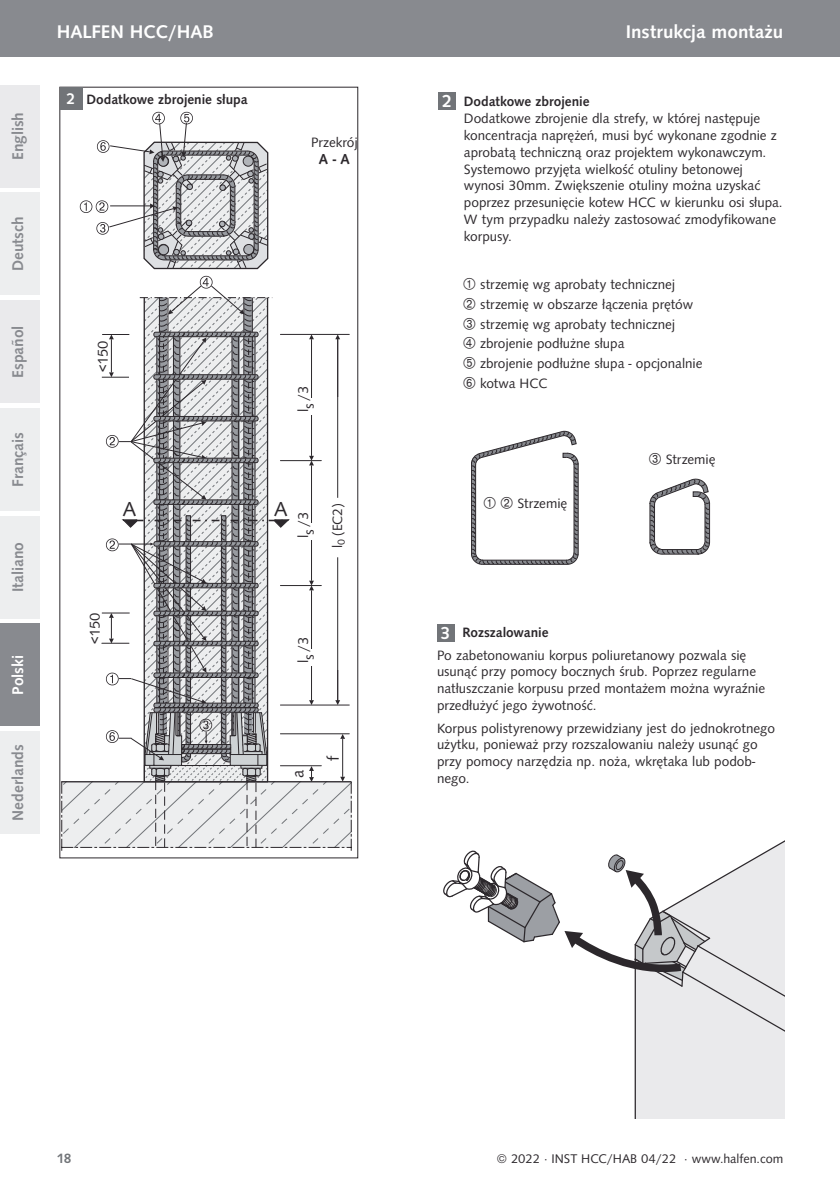
<style>
.page{position:relative;width:840px;height:1191px;background:#fff}
.page>*{position:absolute;margin:0;border:0;box-sizing:border-box;transform-origin:0 0}
.t1{font:21px "Syntax TOT";color:#2c282c}
.t2{font:500 19px "Syntax TOT";color:#fff}
.t3{font:16.8px "Syntax TOT";color:#2c282c}
.t4{font:500 16px "Syntax TOT";color:#888a8f}
.t5{font:500 16px "Syntax TOT";color:#fff}
.t6{font:500 15px "Syntax TOT";color:#2c282c}
.t7{font:14.8px "Syntax TOT";color:#2c282c}
.t8{font:14px/16.8px "Syntax TOT";color:#2c282c}
.t9{font:500 14px "Syntax TOT";color:#2c282c}
.t10{font:500 14px "Syntax TOT";color:#717478}
.t11{font:13px "Syntax TOT";color:#2c282c}
.s1{font-weight:500;font-size:18px;color:#fff}
.s2{font-weight:500}
</style>
<div class="page">
<svg style="left:80px;top:112px;width:189px;height:158px"></svg>
<svg style="left:62px;top:276px;width:289px;height:574px"></svg>
<div style="left:60px;top:87px;width:22px;height:23px;background:#717478"></div>
<hr style="left:337px;top:338px;width:1px;height:160px;background:#2c282c">
<hr style="left:337px;top:557px;width:1px;height:144px;background:#2c282c">
<div style="left:438px;top:92px;width:17px;height:17px;background:#717478"></div>
<hr style="left:482px;top:564px;width:85px;height:1px;background:#2c282c">
<hr style="left:661px;top:554px;width:37px;height:1px;background:#2c282c">
<svg style="left:649px;top:479px;width:60px;height:75px"></svg>
<svg style="left:443px;top:841px;width:340px;height:277px"></svg>
<div style="left:437px;top:624px;width:17px;height:17px;background:#717478"></div>
<div style="left:0;top:0;width:839px;height:57px;background:#888a8f"></div>
<div style="left:0;top:193px;width:40px;height:102px;background:#edeeef"></div>
<div style="left:0;top:516px;width:40px;height:102px;background:#edeeef"></div>
<div style="left:0;top:85px;width:40px;height:102px;background:#eaeaec"></div>
<div style="left:0;top:408px;width:40px;height:102px;background:#edeeef"></div>
<div style="left:0;top:731px;width:40px;height:102px;background:#edeeef"></div>
<div style="left:0;top:624px;width:40px;height:102px;background:#888a8f"></div>
<div style="left:0;top:300px;width:40px;height:103px;background:#eaeaec"></div>
<svg style="left:471px;top:430px;width:107px;height:134px"></svg>
<p class="t4" style="left:12px;top:160px;width:49px;rotate:-90deg">English</p>
<p class="t4" style="left:12px;top:271px;width:56px;rotate:-90deg">Deutsch</p>
<p class="t4" style="left:12px;top:378px;width:54px;rotate:-90deg">Español</p>
<p class="t4" style="left:12px;top:487px;width:56px;rotate:-90deg">Français</p>
<p class="t4" style="left:12px;top:592px;width:52px;rotate:-90deg">Italiano</p>
<p class="t5" style="left:12px;top:694px;width:41px;rotate:-90deg">Polski</p>
<p class="t4" style="left:12px;top:821px;width:78px;rotate:-90deg">Nederlands</p>
<h2 class="t2" style="left:57px;top:25px;width:158px">HALFEN HCC/HAB</h2>
<h2 class="t2" style="left:625px;top:25px;width:159px">Instrukcja montażu</h2>
<p class="t5" style="left:67px;top:93px;width:10px">2</p>
<p class="t9" style="left:86px;top:94px;width:162px">Dodatkowe zbrojenie słupa</p>
<p class="t8" style="left:311px;top:135px;width:48px">Przekrój</p>
<p class="t6" style="left:319px;top:153px;width:32px">A - A</p>
<p class="t7" style="left:97px;top:372px;width:33px;rotate:-90deg">051&lt;</p>
<p class="t7" style="left:297px;top:412px;width:27px;rotate:-90deg">ls 3/</p>
<h1 class="t1" style="left:123px;top:501px;width:15px">A</h1>
<h1 class="t1" style="left:274px;top:501px;width:15px">A</h1>
<p class="t7" style="left:297px;top:537px;width:27px;rotate:-90deg">ls 3/</p>
<p class="t8" style="left:330px;top:548px;width:47px;rotate:-90deg">l<sub>0</sub> (EC2)</p>
<p class="t7" style="left:89px;top:644px;width:33px;rotate:-90deg">051&lt;</p>
<p class="t7" style="left:297px;top:662px;width:27px;rotate:-90deg">ls 3/</p>
<p class="t3" style="left:291px;top:778px;width:10px;rotate:-90deg">a</p>
<p class="t3" style="left:326px;top:761px;width:7px;rotate:-90deg">f</p>
<p class="t8" style="left:463px;top:94px;width:320px;text-indent:-22px"><span class="s1">2</span> <span class="s2">Dodatkowe zbrojenie<br></span>Dodatkowe zbrojenie dla strefy, w której następuje koncentracja naprężeń, musi być wykonane zgodnie z aprobatą techniczną oraz projektem wykonawczym.<br>Systemowo przyjęta wielkość otuliny betonowej wynosi 30mm. Zwiększenie otuliny można uzyskać poprzez przesunięcie kotew HCC w kierunku osi słupa.<br>W tym przypadku należy zastosować zmodyfikowane korpusy.</p>
<p class="t8" style="left:480px;top:276px;width:224px;line-height:19.6px">strzemię wg aprobaty technicznej strzemię w obszarze łączenia prętów strzemię wg aprobaty technicznej zbrojenie podłużne słupa<br>zbrojenie podłużne słupa - opcjonalnie kotwa HCC</p>
<p class="t8" style="left:517px;top:496px;width:51px">Strzemię</p>
<p class="t8" style="left:665px;top:452px;width:51px">Strzemię</p>
<p class="t8" style="left:437px;top:622px;width:310px;line-height:22.4px"><span class="s1">3</span> <span class="s2">Rozszalowanie<br></span>Po zabetonowaniu korpus poliuretanowy pozwala się</p>
<p class="t8" style="left:437px;top:664px;width:329px">usunąć przy pomocy bocznych śrub. Poprzez regularne natłuszczanie korpusu przed montażem można wyraźnie przedłużyć jego żywotność.</p>
<p class="t8" style="left:437px;top:720px;width:339px">Korpus polistyrenowy przewidziany jest do jednokrotnego użytku, ponieważ przy rozszalowaniu należy usunąć go przy pomocy narzędzia np. noża, wkrętaka lub podob&shy;nego.</p>
<p class="t10" style="left:57px;top:1152px;width:16px">18</p>
<p class="t11" style="left:496px;top:1153px;width:287px">© 2022 · INST HCC/HAB 04/22 · www.halfen.com</p>
</div>
